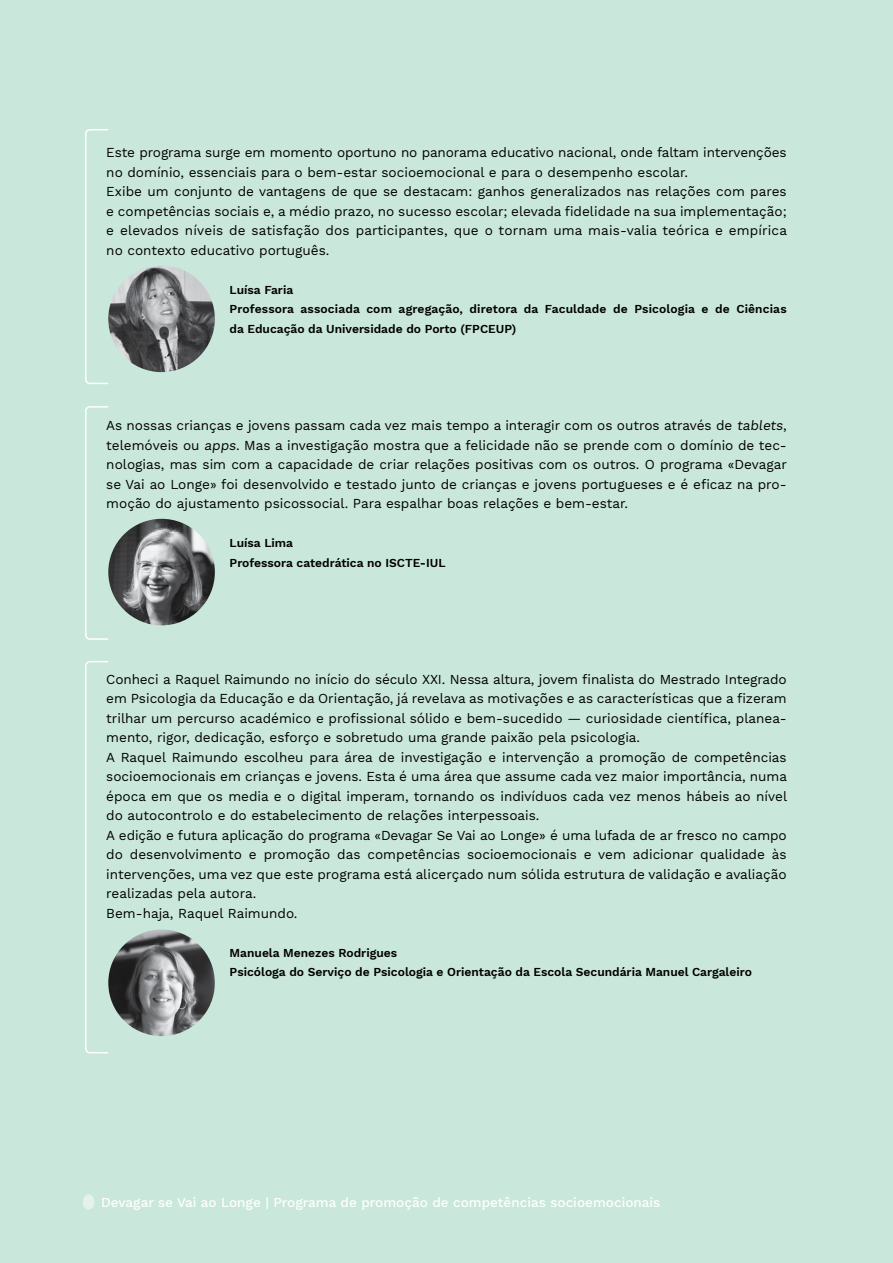
<style>
.page{position:relative;width:893px;height:1263px;background:#c9e7db}
.page>*{position:absolute;margin:0;border:0;box-sizing:border-box;transform-origin:0 0}
.t1{font:13.5px/19.5px "Work Sans";color:#000}
.t2{font:500 13.5px "Work Sans";color:#fff}
.t3{font:600 12px/19.5px "Work Sans";color:#000}
</style>
<div class="page">
<img style="left:108px;top:519px;width:107px;height:106px;border-radius:53px">
<img style="left:108px;top:929px;width:107px;height:107px;border-radius:53px">
<img style="left:108px;top:266px;width:107px;height:106px;border-radius:53px">
<svg style="left:85px;top:129px;width:25px;height:256px"></svg>
<svg style="left:85px;top:406px;width:25px;height:234px"></svg>
<svg style="left:85px;top:661px;width:25px;height:393px"></svg>
<svg style="left:83px;top:1194px;width:11px;height:16px"></svg>
<p class="t1" style="left:106px;top:143px;width:682px">Este programa surge em momento oportuno no panorama educativo nacional, onde faltam intervenções no domínio, essenciais para o bem-estar socioemocional e para o desempenho escolar.<br>Exibe um conjunto de vantagens de que se destacam: ganhos generalizados nas relações com pares e competências sociais e, a médio prazo, no sucesso escolar; elevada fidelidade na sua implementação; e elevados níveis de satisfação dos participantes, que o tornam uma mais-valia teórica e empírica no contexto educativo português.</p>
<p class="t3" style="left:230px;top:280px;width:559px">Luísa Faria<br>Professora associada com agregação, diretora da Faculdade de Psicologia e de Ciências da Educação da Universidade do Porto (FPCEUP)</p>
<p class="t1" style="left:106px;top:416px;width:682px;text-align:justify">As nossas crianças e jovens passam cada vez mais tempo a interagir com os outros através de tablets, telemóveis ou apps. Mas a investigação mostra que a felicidade não se prende com o domínio de tec&shy;nologias, mas sim com a capacidade de criar relações positivas com os outros. O programa «Devagar se Vai ao Longe» foi desenvolvido e testado junto de crianças e jovens portugueses e é eficaz na pro&shy;moção do ajustamento psicossocial. Para espalhar boas relações e bem-estar.</p>
<p class="t3" style="left:230px;top:534px;width:218px">Luísa Lima<br>Professora catedrática no ISCTE-IUL</p>
<p class="t1" style="left:106px;top:670px;width:682px">Conheci a Raquel Raimundo no início do século XXI. Nessa altura, jovem finalista do Mestrado Integrado em Psicologia da Educação e da Orientação, já revelava as motivações e as características que a fizeram trilhar um percurso académico e profissional sólido e bem-sucedido — curiosidade científica, planea&shy;mento, rigor, dedicação, esforço e sobretudo uma grande paixão pela psicologia.<br>A Raquel Raimundo escolheu para área de investigação e intervenção a promoção de competências socioemocionais em crianças e jovens. Esta é uma área que assume cada vez maior importância, numa época em que os media e o digital imperam, tornando os indivíduos cada vez menos hábeis ao nível do autocontrolo e do estabelecimento de relações interpessoais.<br>A edição e futura aplicação do programa «Devagar Se Vai ao Longe» é uma lufada de ar fresco no campo do desenvolvimento e promoção das competências socioemocionais e vem adicionar qualidade às intervenções, uma vez que este programa está alicerçado num sólida estrutura de validação e avaliação realizadas pela autora.<br>Bem-haja, Raquel Raimundo.</p>
<p class="t3" style="left:230px;top:943px;width:524px">Manuela Menezes Rodrigues<br>Psicóloga do Serviço de Psicologia e Orientação da Escola Secundária Manuel Cargaleiro</p>
<p class="t2" style="left:101px;top:1194px;width:561px">Devagar se Vai ao Longe | Programa de promoção de competências socioemocionais</p>
</div>
